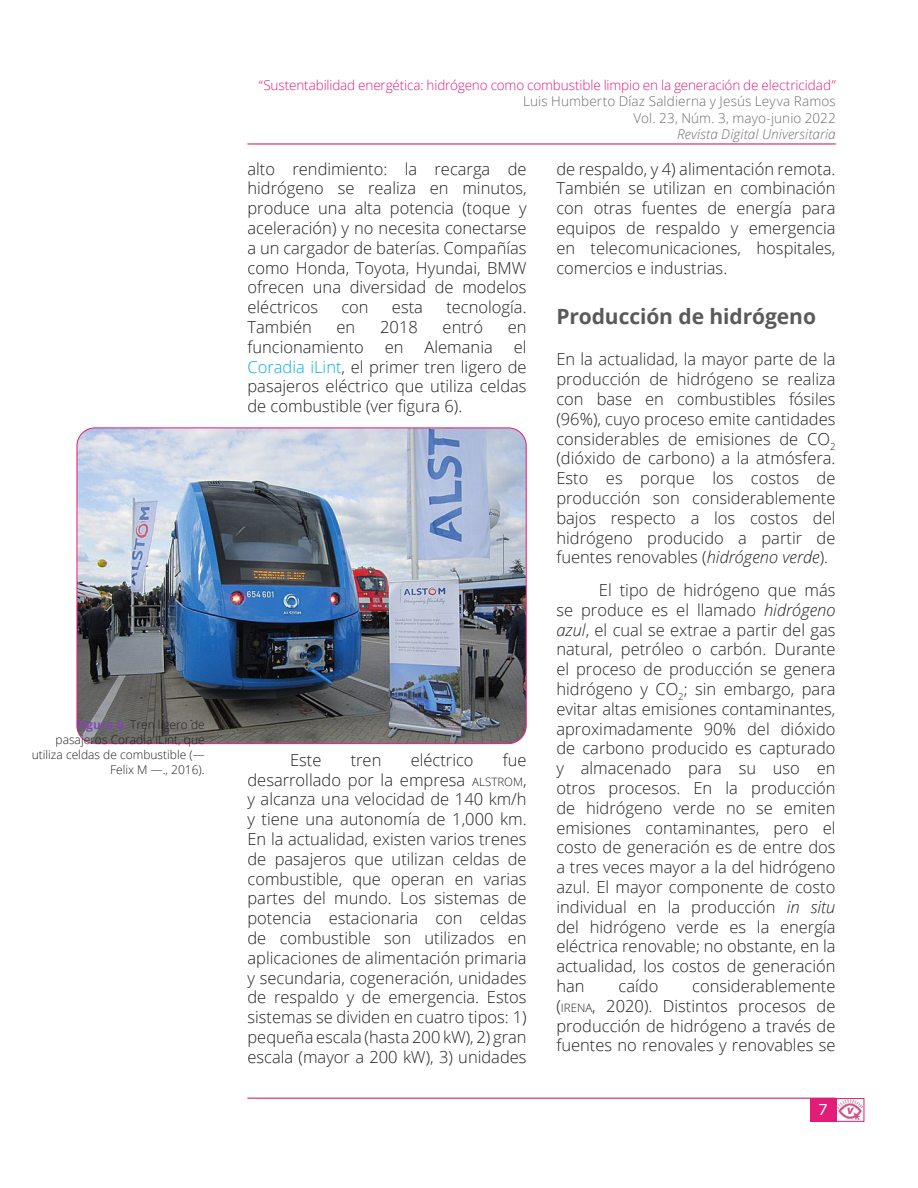
<style>
.page{position:relative;width:918px;height:1188px;background:#fff}
.page>*{position:absolute;margin:0;border:0;box-sizing:border-box;transform-origin:0 0}
.subtitulo-1{font:700 21px "Open Sans";letter-spacing:-.005em;color:#5a5a5d}
.texto_sangria{font:300 16.5px/19.8px "Open Sans";color:#231f20;text-align:justify}
.texto_normal{font:300 16.5px/19.8px "Open Sans";color:#231f20;text-align:justify}
.t1{font:15px "Verdana";color:#fff}
.t2{font:300 13.5px "Open Sans";letter-spacing:-.01em;color:#e31c79}
.t3{font:300 13.5px/16.2px "Open Sans";letter-spacing:.01em;color:#6c6d70;text-align:right}
.t4{font:italic 300 13.5px "Open Sans";letter-spacing:.005em;color:#6c6d70}
.imagen{font:300 12px/15px "Open Sans";color:#231f20;text-align:right}
.s1{font-weight:700;color:#8246af}
.s2{font-style:italic}
.s3{color:#00aeef}
.s4{font-size:11.55px}
</style>
<div class="page">
<div style="left:810px;top:1098px;width:26px;height:24px;background:#e31c79"></div>
<hr style="left:247px;top:1097px;width:589px;height:2px;background:#eaacc9">
<hr style="left:247px;top:1098px;width:589px;height:1px;background:#e31c79">
<div style="left:836px;top:1098px;width:28px;height:24px;border:1px solid #e31c79"></div>
<img style="left:837px;top:1099px;width:26px;height:20px">
<hr style="left:247px;top:143px;width:589px;height:2px;background:#e37ead">
<hr style="left:247px;top:144px;width:589px;height:1px;background:#e31c79">
<img style="left:77px;top:428px;width:449px;height:316px">
<div style="left:77px;top:428px;width:450px;height:316px;border:1px solid #e31c79;border-radius:18px"></div>
<p class="imagen" style="left:32px;top:717px;width:175px"><span class="s1">Figura 6.</span> Tren ligero de pasajeros Coradia iLint, que utiliza celdas de combustible (—<br>Felix M —., 2016).</p>
<p class="t2" style="left:259px;top:76px;width:578px">“Sustentabilidad energética: hidrógeno como combustible limpio en la generación de electricidad”</p>
<p class="t3" style="left:523px;top:93px;width:314px">Luis Humberto Díaz Saldierna y Jesús Leyva Ramos<br>Vol. 23, Núm. 3, mayo-junio 2022</p>
<p class="t4" style="left:677px;top:125px;width:160px">Revista Digital Universitaria</p>
<p class="texto_sangria" style="left:248px;top:158px;width:281px">alto rendimiento: la recarga de hidrógeno se realiza en minutos, produce una alta potencia (toque y aceleración) y no necesita conectarse a un cargador de baterías. Compañías como Honda, Toyota, Hyundai, BMW ofrecen una diversidad de modelos eléctricos</p>
<p class="texto_sangria" style="left:556px;top:158px;width:281px">de respaldo, y 4) alimentación remota.<br>También se utilizan en combinación con otras fuentes de energía para equipos de respaldo y emergencia en telecomunicaciones, hospitales, comercios e industrias.</p>
<p class="subtitulo-1" style="left:556px;top:302px;width:261px">Producción de hidrógeno</p>
<p class="texto_normal" style="left:556px;top:349px;width:281px">En la actualidad, la mayor parte de la producción de hidrógeno se realiza con base en combustibles fósiles (96%), cuyo proceso emite cantidades considerables de emisiones de CO<sub>2 </sub>(dióxido de carbono) a la atmósfera.<br>Esto es porque los costos de producción son considerablemente bajos respecto a los costos del hidrógeno producido a partir de fuentes renovables (<span class="s2">hidrógeno verde</span>).</p>
<p class="texto_sangria" style="left:556px;top:580px;width:281px;text-indent:43px">El tipo de hidrógeno que más se produce es el llamado <span class="s2">hidrógeno azul</span>, el cual se extrae a partir del gas natural, petróleo o carbón. Durante el proceso de producción se genera hidrógeno y CO<sub>2</sub>; sin embargo, para evitar altas emisiones contaminantes, aproximadamente 90% del dióxido de carbono producido es capturado y almacenado para su uso en otros procesos. En la producción de hidrógeno verde no se emiten emisiones contaminantes, pero el costo de generación es de entre dos a tres veces mayor a la del hidrógeno azul. El mayor componente de costo individual en la producción <span class="s2">in situ </span>del hidrógeno verde es la energía eléctrica renovable; no obstante, en la actualidad, los costos de generación han</p>
<p class="texto_sangria" style="left:341px;top:297px;width:29px">con</p>
<p class="texto_sangria" style="left:392px;top:297px;width:33px">esta</p>
<p class="texto_sangria" style="left:446px;top:297px;width:82px">tecnología.</p>
<p class="texto_sangria" style="left:248px;top:317px;width:66px">También</p>
<p class="texto_sangria" style="left:337px;top:317px;width:20px">en</p>
<p class="texto_sangria" style="left:380px;top:317px;width:39px">2018</p>
<p class="texto_sangria" style="left:443px;top:317px;width:42px">entró</p>
<p class="texto_sangria" style="left:508px;top:317px;width:20px">en</p>
<p class="texto_sangria" style="left:248px;top:336px;width:118px">funcionamiento</p>
<p class="texto_sangria" style="left:385px;top:336px;width:20px">en</p>
<p class="texto_sangria" style="left:425px;top:336px;width:70px">Alemania</p>
<p class="texto_sangria" style="left:248px;top:336px;width:281px;text-indent:266px">el <span class="s3">Coradia iLint</span>, el primer tren ligero de pasajeros eléctrico que utiliza celdas de combustible (ver figura 6).</p>
<p class="texto_sangria" style="left:290px;top:750px;width:33px">Este</p>
<p class="texto_sangria" style="left:351px;top:750px;width:32px">tren</p>
<p class="texto_sangria" style="left:411px;top:750px;width:64px">eléctrico</p>
<p class="texto_sangria" style="left:248px;top:750px;width:281px;text-indent:255px">fue desarrollado por la empresa <span class="s4">ALSTROM</span>, y alcanza una velocidad de 140 km/h y tiene una autonomía de 1,000 km.<br>En la actualidad, existen varios trenes de pasajeros que utilizan celdas de combustible, que operan en varias partes del mundo. Los sistemas de potencia estacionaria con celdas de combustible son utilizados en aplicaciones de alimentación primaria y secundaria, cogeneración, unidades de respaldo y de emergencia. Estos sistemas se dividen en cuatro tipos: 1) pequeña escala (hasta 200 kW), 2) gran escala (mayor a 200 kW), 3) unidades</p>
<p class="texto_sangria" style="left:619px;top:976px;width:41px">caído</p>
<p class="texto_sangria" style="left:556px;top:976px;width:281px;text-indent:136px">considerablemente (<span class="s4">IRENA</span>, 2020). Distintos procesos de producción de hidrógeno a través de fuentes no renovales y renovables se</p>
<p class="t1" style="left:818px;top:1097px;width:38px">7 7</p>
</div>
